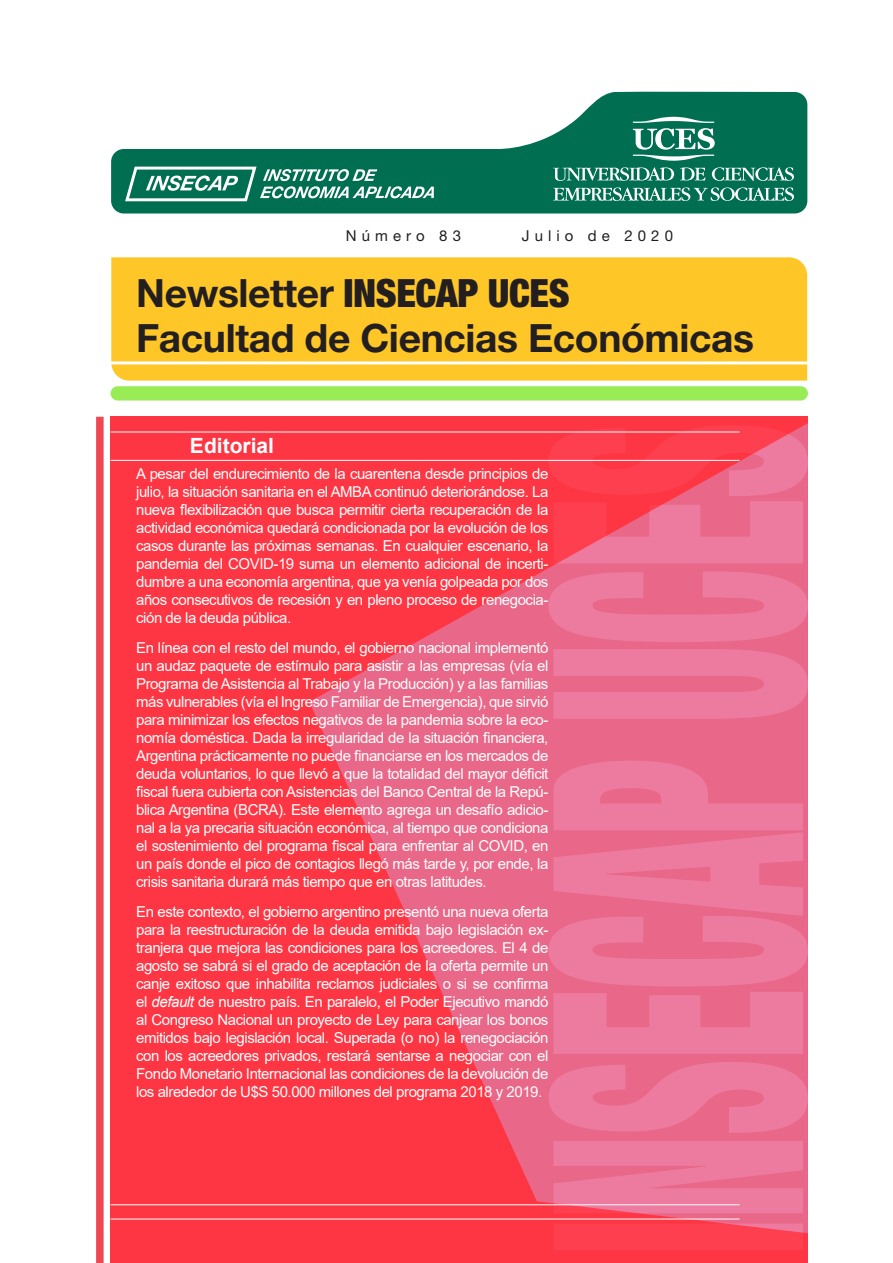
<style>
.page{position:relative;width:893px;height:1263px;background:#fff}
.page>*{position:absolute;margin:0;border:0;box-sizing:border-box;transform-origin:0 0}
.t1{font:700 39px "Helvetica Neue LT Pro";letter-spacing:-.01em;color:#231f20}
.t2{font:900 condensed 39px "Helvetica Neue LT Pro";letter-spacing:-.01em;color:#231f20}
.continuacion_de_letr{font:700 21px "Arial";color:#fff}
.t3{font:15px/18px "Arial";letter-spacing:-.03em;color:#fff;text-align:justify}
.t4{font:15px "Helvetica Neue LT Pro";letter-spacing:.34em;color:#231f20}
.s1{font-weight:700;font-stretch:normal}
.s2{font-style:italic}
</style>
<div class="page">
<div style="left:111px;top:417px;width:697px;height:846px;background:#fe3543"></div>
<svg style="left:309px;top:423px;width:499px;height:796px"></svg>
<svg style="left:549px;top:425px;width:259px;height:825px;background:#ed6c8d"></svg>
<div style="left:111px;top:386px;width:697px;height:14px;background:#98ec55;border-radius:7px"></div>
<div style="left:96px;top:417px;width:8px;height:846px;background:#ef4853"></div>
<svg style="left:111px;top:91px;width:696px;height:122px;fill:#006e51"></svg>
<div style="left:111px;top:257px;width:696px;height:124px;background:#fec627"></div>
<hr style="left:111px;top:361px;width:697px;height:3px;background:#fff">
<hr style="left:111px;top:1204px;width:629px;height:1px;background:#fff">
<hr style="left:111px;top:1219px;width:629px;height:1px;background:#fff">
<hr style="left:111px;top:432px;width:629px;height:1px;background:#fff">
<hr style="left:111px;top:460px;width:629px;height:1px;background:#fff">
<svg style="left:124px;top:158px;width:310px;height:44px;background:#3a8f78"></svg>
<svg style="left:553px;top:187px;width:241px;height:14px;background:#549d8a"></svg>
<svg style="left:553px;top:167px;width:121px;height:14px;background:#579f8c"></svg>
<svg style="left:680px;top:167px;width:25px;height:13px"></svg>
<svg style="left:712px;top:167px;width:82px;height:14px"></svg>
<svg style="left:633px;top:117px;width:82px;height:44px"></svg>
<p class="t4" style="left:346px;top:226px;width:117px">Número 83</p>
<p class="t4" style="left:522px;top:226px;width:153px">Julio de 2020</p>
<p class="t2" style="left:136px;top:269px;width:435px"><span class="s1">Newsletter</span> INSECAP UCES</p>
<p class="t1" style="left:136px;top:314px;width:619px">Facultad de Ciencias Económicas</p>
<p class="continuacion_de_letr" style="left:190px;top:431px;width:86px">Editorial</p>
<p class="t3" style="left:136px;top:464px;width:414px">A pesar del endurecimiento de la cuarentena desde principios de julio, la situación sanitaria en el AMBA continuó deteriorándose. La nueva flexibilización que busca permitir cierta recuperación de la actividad económica quedará condicionada por la evolución de los casos durante las próximas semanas. En cualquier escenario, la pandemia del COVID-19 suma un elemento adicional de incerti&shy;dumbre a una economía argentina, que ya venía golpeada por dos años consecutivos de recesión y en pleno proceso de renegocia&shy;ción de la deuda pública.</p>
<p class="t3" style="left:136px;top:638px;width:414px">En línea con el resto del mundo, el gobierno nacional implementó un audaz paquete de estímulo para asistir a las empresas (vía el Programa de Asistencia al Trabajo y la Producción) y a las familias más vulnerables (vía el Ingreso Familiar de Emergencia), que sirvió para minimizar los efectos negativos de la pandemia sobre la eco&shy;nomía doméstica. Dada la irregularidad de la situación financiera, Argentina prácticamente no puede financiarse en los mercados de deuda voluntarios, lo que llevó a que la totalidad del mayor déficit fiscal fuera cubierta con Asistencias del Banco Central de la Repú&shy;blica Argentina (BCRA). Este elemento agrega un desafío adicio&shy;nal a la ya precaria situación económica, al tiempo que condiciona el sostenimiento del programa fiscal para enfrentar al COVID, en un país donde el pico de contagios llegó más tarde y, por ende, la crisis sanitaria durará más tiempo que en otras latitudes.</p>
<p class="t3" style="left:136px;top:902px;width:414px">En este contexto, el gobierno argentino presentó una nueva oferta para la reestructuración de la deuda emitida bajo legislación ex&shy;tranjera que mejora las condiciones para los acreedores. El 4 de agosto se sabrá si el grado de aceptación de la oferta permite un canje exitoso que inhabilita reclamos judiciales o si se confirma el <span class="s2">default</span> de nuestro país. En paralelo, el Poder Ejecutivo mandó al Congreso Nacional un proyecto de Ley para canjear los bonos emitidos bajo legislación local. Superada (o no) la renegociación con los acreedores privados, restará sentarse a negociar con el Fondo Monetario Internacional las condiciones de la devolución de los alrededor de U$S 50.000 millones del programa 2018 y 2019.</p>
</div>
